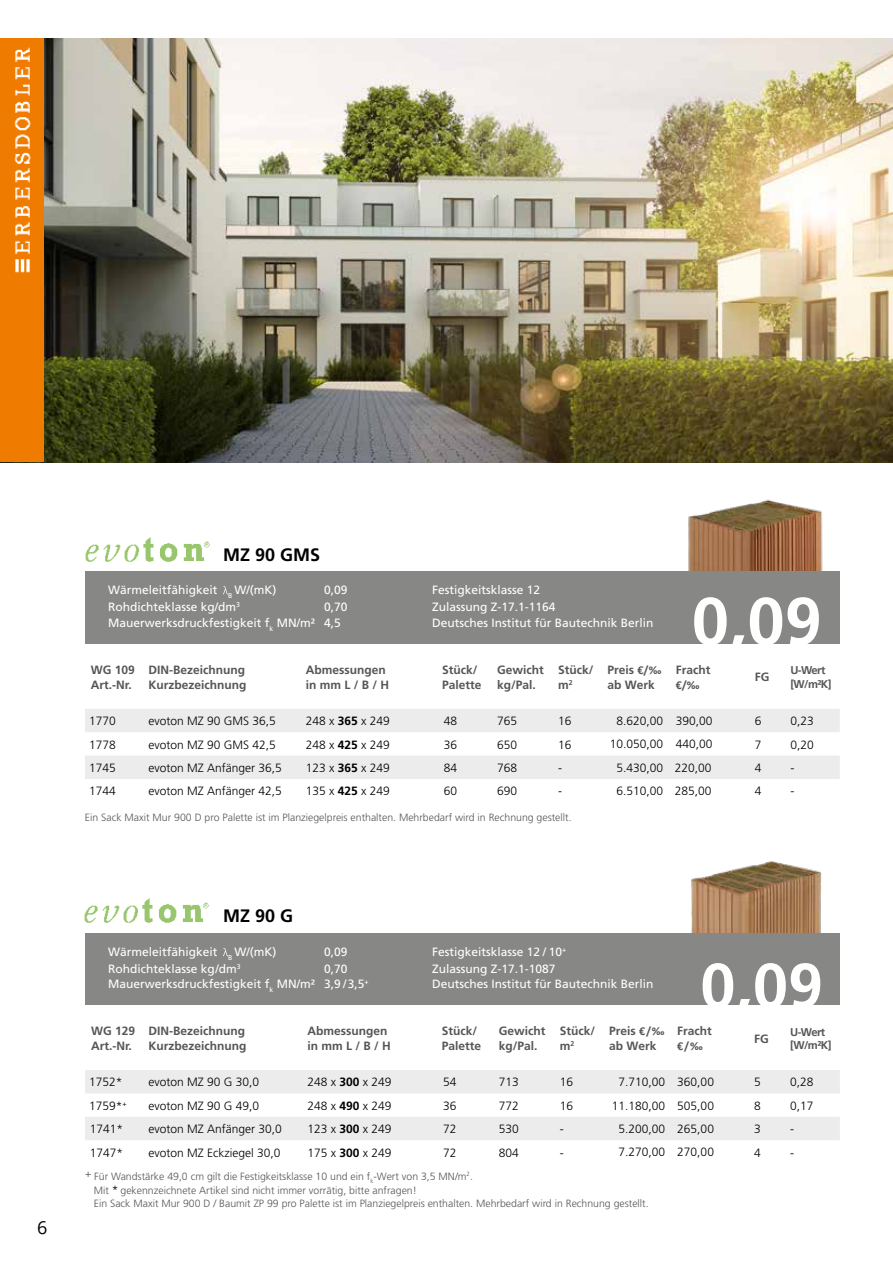
<style>
.page{position:relative;width:893px;height:1263px;background:#fff}
.page>*{position:absolute;margin:0;border:0;box-sizing:border-box;transform-origin:0 0}
.t1{font:700 66.75px "Frutiger";color:#fff}
.t2{font:700 63px "Frutiger";color:#fff}
.t3{font:700 18px "Frutiger";color:#000}
.t4{font:18px "Open Sans";color:#000}
.t5{font:300 12px "Frutiger";color:#000}
.t6{font:12px "Frutiger";color:#fff}
.t7{font:700 12px/14.4px "Frutiger";color:#565656}
.t8{font:700 12px "Calibri";color:#565656}
.t9{font:700 11.25px/13.5px "Frutiger";letter-spacing:-.05em;color:#565656}
.t10{font:300 10.5px/14.4px "Frutiger";color:#565656}
.s1{font-family:"Calibri"}
.s2{font-weight:700}
.s3{font-size:12px;color:#000}
</style>
<div class="page">
<img style="left:688px;top:499px;width:135px;height:72px">
<img style="left:44px;top:38px;width:849px;height:424px">
<img style="left:691px;top:861px;width:149px;height:144px">
<div style="left:85px;top:571px;width:754px;height:72px;background:#878786"></div>
<svg style="left:223px;top:586px;width:5px;height:8px"></svg>
<img style="left:85px;top:537px;width:125px;height:25px">
<div style="left:85px;top:709px;width:755px;height:23px;background:#ececed"></div>
<div style="left:85px;top:756px;width:755px;height:23px;background:#ececed"></div>
<div style="left:85px;top:933px;width:754px;height:72px;background:#878786"></div>
<svg style="left:85px;top:1070px;width:755px;height:70px;fill:#ececed"></svg>
<svg style="left:223px;top:948px;width:5px;height:8px"></svg>
<img style="left:84px;top:898px;width:125px;height:25px">
<div style="left:0;top:38px;width:44px;height:424px;background:#ef7c00"></div>
<img style="left:14px;top:47px;width:17px;height:226px">
<h3 class="t4" style="left:37px;top:1215px;width:12px">6</h3>
<h3 class="t3" style="left:223px;top:544px;width:99px">MZ 90 GMS</h3>
<p class="t6" style="left:108px;top:583px;width:170px">Wärmeleitfähigkeit <sub>B</sub> W/(mK)</p>
<p class="t6" style="left:324px;top:583px;width:25px">0,09</p>
<p class="t6" style="left:432px;top:583px;width:110px">Festigkeitsklasse 12</p>
<p class="t6" style="left:108px;top:600px;width:133px">Rohdichteklasse kg/dm<sup>3</sup></p>
<p class="t6" style="left:324px;top:600px;width:25px">0,70</p>
<p class="t6" style="left:432px;top:600px;width:125px">Zulassung Z-17.1-1164</p>
<p class="t6" style="left:108px;top:616px;width:234px">Mauerwerksdruckfestigkeit f<sub>k</sub> MN/m² 4,5</p>
<p class="t6" style="left:432px;top:616px;width:223px">Deutsches Institut für Bautechnik Berlin</p>
<h1 class="t1" style="left:692px;top:582px;width:131px">0,09</h1>
<p class="t7" style="left:91px;top:663px;width:46px">WG 109<br>Art.-Nr.</p>
<p class="t7" style="left:148px;top:663px;width:100px">DIN-Bezeichnung<br>Kurzbezeichnung</p>
<p class="t7" style="left:306px;top:663px;width:85px">Abmessungen in mm L / B / H</p>
<p class="t7" style="left:442px;top:663px;width:41px">Stück/<br>Palette</p>
<p class="t7" style="left:497px;top:663px;width:48px">Gewicht kg/Pal.</p>
<p class="t7" style="left:558px;top:663px;width:37px">Stück/ m<sup>2</sup></p>
<p class="t7" style="left:608px;top:663px;width:55px">Preis <span class="s1">€/‰ </span>ab Werk</p>
<p class="t7" style="left:676px;top:663px;width:36px">Fracht</p>
<p class="t8" style="left:676px;top:676px;width:25px">€/‰</p>
<p class="t7" style="left:755px;top:670px;width:16px">FG</p>
<p class="t9" style="left:790px;top:664px;width:43px">U-Wert [W/m²K]</p>
<p class="t5" style="left:89px;top:714px;width:28px">1770</p>
<p class="t5" style="left:148px;top:714px;width:129px">evoton MZ 90 GMS 36,5</p>
<p class="t5" style="left:306px;top:714px;width:86px">248 x <span class="s2">365</span> x 249</p>
<p class="t5" style="left:444px;top:714px;width:15px">48</p>
<p class="t5" style="left:497px;top:714px;width:22px">765</p>
<p class="t5" style="left:558px;top:714px;width:15px">16</p>
<p class="t5" style="left:617px;top:714px;width:97px">8.620,00 390,00</p>
<p class="t5" style="left:755px;top:714px;width:8px">6</p>
<p class="t5" style="left:790px;top:714px;width:25px">0,23</p>
<p class="t5" style="left:89px;top:738px;width:28px">1778</p>
<p class="t5" style="left:148px;top:738px;width:129px">evoton MZ 90 GMS 42,5</p>
<p class="t5" style="left:306px;top:738px;width:86px">248 x <span class="s2">425</span> x 249</p>
<p class="t5" style="left:444px;top:738px;width:15px">36</p>
<p class="t5" style="left:497px;top:738px;width:22px">650</p>
<p class="t5" style="left:558px;top:738px;width:15px">16</p>
<p class="t5" style="left:610px;top:737px;width:104px">10.050,00 440,00</p>
<p class="t5" style="left:755px;top:738px;width:8px">7</p>
<p class="t5" style="left:790px;top:738px;width:25px">0,20</p>
<p class="t5" style="left:89px;top:761px;width:28px">1745</p>
<p class="t5" style="left:148px;top:761px;width:135px">evoton MZ Anfänger 36,5</p>
<p class="t5" style="left:306px;top:761px;width:86px">123 x <span class="s2">365</span> x 249</p>
<p class="t5" style="left:444px;top:761px;width:15px">84</p>
<p class="t5" style="left:497px;top:761px;width:22px">768</p>
<p class="t5" style="left:558px;top:761px;width:5px">-</p>
<p class="t5" style="left:617px;top:761px;width:96px">5.430,00 220,00</p>
<p class="t5" style="left:755px;top:761px;width:8px">4</p>
<p class="t5" style="left:790px;top:761px;width:5px">-</p>
<p class="t5" style="left:89px;top:784px;width:28px">1744</p>
<p class="t5" style="left:148px;top:784px;width:135px">evoton MZ Anfänger 42,5</p>
<p class="t5" style="left:306px;top:784px;width:86px">135 x <span class="s2">425</span> x 249</p>
<p class="t5" style="left:444px;top:784px;width:15px">60</p>
<p class="t5" style="left:497px;top:784px;width:22px">690</p>
<p class="t5" style="left:558px;top:784px;width:5px">-</p>
<p class="t5" style="left:617px;top:784px;width:96px">6.510,00 285,00</p>
<p class="t5" style="left:755px;top:784px;width:8px">4</p>
<p class="t5" style="left:790px;top:784px;width:5px">-</p>
<p class="t10" style="left:85px;top:811px;width:488px">Ein Sack Maxit Mur 900 D pro Palette ist im Planziegelpreis enthalten. Mehrbedarf wird in Rechnung gestellt.</p>
<h3 class="t3" style="left:223px;top:905px;width:72px">MZ 90 G</h3>
<p class="t6" style="left:108px;top:945px;width:170px">Wärmeleitfähigkeit <sub>B</sub> W/(mK)</p>
<p class="t6" style="left:324px;top:945px;width:25px">0,09</p>
<p class="t6" style="left:432px;top:945px;width:135px">Festigkeitsklasse 12 / 10<sup>+</sup></p>
<p class="t6" style="left:108px;top:961px;width:134px">Rohdichteklasse kg/dm<sup>3</sup></p>
<p class="t6" style="left:324px;top:961px;width:25px">0,70</p>
<p class="t6" style="left:432px;top:961px;width:125px">Zulassung Z-17.1-1087</p>
<p class="t6" style="left:108px;top:976px;width:262px">Mauerwerksdruckfestigkeit f<sub>k</sub> MN/m² 3,9 /3,5<sup>+</sup></p>
<p class="t6" style="left:432px;top:976px;width:223px">Deutsches Institut für Bautechnik Berlin</p>
<h2 class="t2" style="left:700px;top:949px;width:124px">0,09</h2>
<p class="t7" style="left:91px;top:1024px;width:46px">WG 129<br>Art.-Nr.</p>
<p class="t7" style="left:148px;top:1024px;width:100px">DIN-Bezeichnung<br>Kurzbezeichnung</p>
<p class="t7" style="left:307px;top:1024px;width:85px">Abmessungen in mm L / B / H</p>
<p class="t7" style="left:442px;top:1024px;width:41px">Stück/<br>Palette</p>
<p class="t7" style="left:499px;top:1024px;width:48px">Gewicht kg/Pal.</p>
<p class="t7" style="left:560px;top:1024px;width:37px">Stück/ m<sup>2</sup></p>
<p class="t7" style="left:609px;top:1024px;width:57px">Preis <span class="s1">€/‰ </span>ab Werk</p>
<p class="t7" style="left:677px;top:1024px;width:36px">Fracht</p>
<p class="t8" style="left:677px;top:1037px;width:27px">€/‰</p>
<p class="t7" style="left:754px;top:1031px;width:16px">FG</p>
<p class="t9" style="left:790px;top:1025px;width:43px">U-Wert [W/m²K]</p>
<p class="t5" style="left:89px;top:1075px;width:35px">1752*</p>
<p class="t5" style="left:148px;top:1075px;width:112px">evoton MZ 90 G 30,0</p>
<p class="t5" style="left:307px;top:1075px;width:86px">248 x <span class="s2">300</span> x 249</p>
<p class="t5" style="left:443px;top:1075px;width:15px">54</p>
<p class="t5" style="left:499px;top:1075px;width:22px">713</p>
<p class="t5" style="left:560px;top:1075px;width:15px">16</p>
<p class="t5" style="left:619px;top:1075px;width:97px">7.710,00 360,00</p>
<p class="t5" style="left:754px;top:1075px;width:8px">5</p>
<p class="t5" style="left:790px;top:1075px;width:25px">0,28</p>
<p class="t5" style="left:89px;top:1099px;width:39px">1759*<sup>+</sup></p>
<p class="t5" style="left:148px;top:1099px;width:112px">evoton MZ 90 G 49,0</p>
<p class="t5" style="left:307px;top:1099px;width:86px">248 x <span class="s2">490</span> x 249</p>
<p class="t5" style="left:443px;top:1099px;width:15px">36</p>
<p class="t5" style="left:499px;top:1099px;width:22px">772</p>
<p class="t5" style="left:560px;top:1099px;width:15px">16</p>
<p class="t5" style="left:612px;top:1099px;width:104px">11.180,00 505,00</p>
<p class="t5" style="left:754px;top:1099px;width:8px">8</p>
<p class="t5" style="left:790px;top:1099px;width:25px">0,17</p>
<p class="t5" style="left:90px;top:1122px;width:35px">1741*</p>
<p class="t5" style="left:148px;top:1122px;width:135px">evoton MZ Anfänger 30,0</p>
<p class="t5" style="left:307px;top:1122px;width:86px">123 x <span class="s2">300</span> x 249</p>
<p class="t5" style="left:443px;top:1122px;width:15px">72</p>
<p class="t5" style="left:499px;top:1122px;width:22px">530</p>
<p class="t5" style="left:560px;top:1122px;width:5px">-</p>
<p class="t5" style="left:619px;top:1122px;width:97px">5.200,00 265,00</p>
<p class="t5" style="left:754px;top:1122px;width:8px">3</p>
<p class="t5" style="left:790px;top:1122px;width:5px">-</p>
<p class="t5" style="left:90px;top:1146px;width:35px">1747*</p>
<p class="t5" style="left:148px;top:1146px;width:134px">evoton MZ Eckziegel 30,0</p>
<p class="t5" style="left:307px;top:1146px;width:86px">175 x <span class="s2">300</span> x 249</p>
<p class="t5" style="left:443px;top:1146px;width:15px">72</p>
<p class="t5" style="left:499px;top:1146px;width:22px">804</p>
<p class="t5" style="left:560px;top:1146px;width:5px">-</p>
<p class="t5" style="left:619px;top:1145px;width:97px">7.270,00 270,00</p>
<p class="t5" style="left:754px;top:1146px;width:8px">4</p>
<p class="t5" style="left:790px;top:1146px;width:5px">-</p>
<p class="t10" style="left:94px;top:1169px;width:381px;text-indent:-9px">+ Für Wandstärke 49,0 cm gilt die Festigkeitsklasse 10 und ein f<sub>k</sub>-Wert von 3,5 MN/m<sup>2</sup>.<br>Mit <span class="s3">*</span> gekennzeichnete Artikel sind nicht immer vorrätig, bitte anfragen!</p>
<p class="t10" style="left:94px;top:1196px;width:556px">Ein Sack Maxit Mur 900 D / Baumit ZP 99 pro Palette ist im Planziegelpreis enthalten. Mehrbedarf wird in Rechnung gestellt.</p>
</div>
